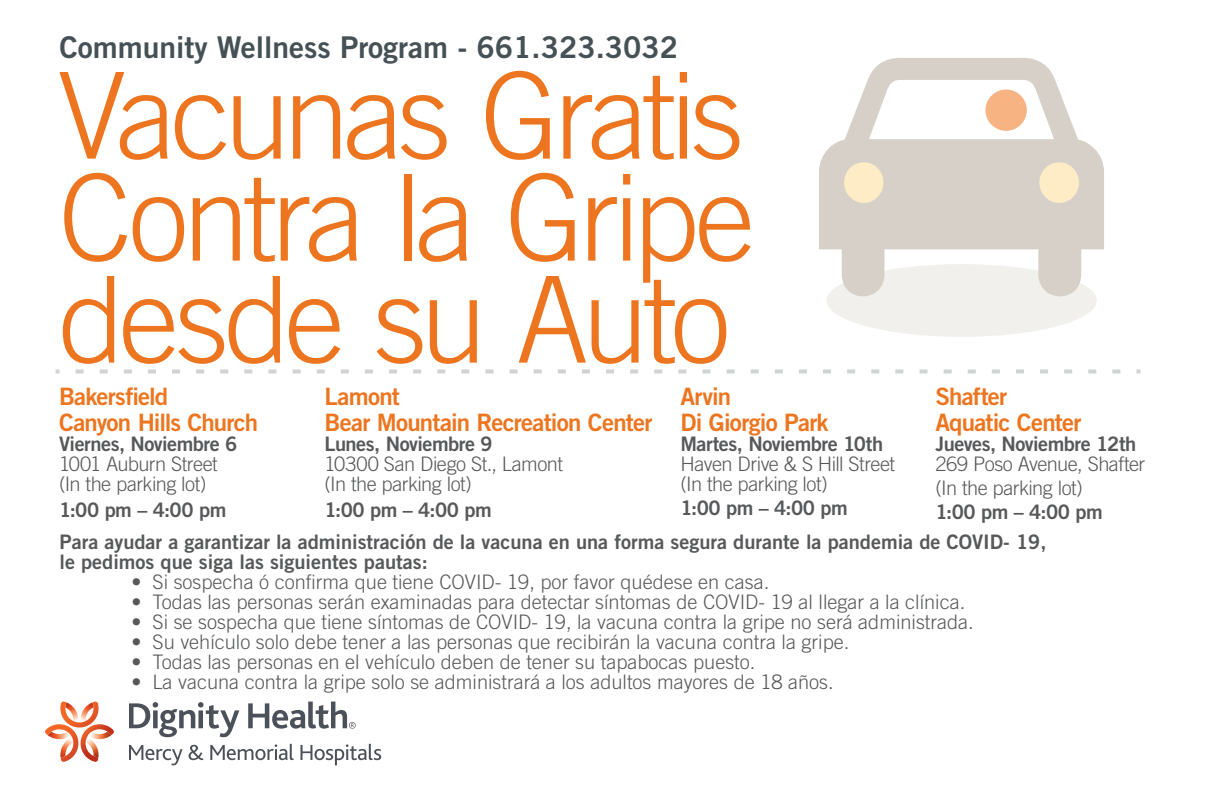
<style>
.page{position:relative;width:1224px;height:792px;background:#fff}
.page>*{position:absolute;margin:0;border:0;box-sizing:border-box;transform-origin:0 0}
.t1{font:300 120px/102px "Trade Gothic LT Std";letter-spacing:-.05em;color:#ed751f;text-align:justify}
.t2{font:30px "Trade Gothic LT Std Bd 2";color:#465155}
.t3{font:24px/26px "Trade Gothic LT Std Bd 2";letter-spacing:-.035em;color:#ed751f}
.t4{font:300 20px "Trade Gothic LT Std";color:#57585a}
.t5{font:20px/34.2px "Trade Gothic LT Std Bd 2";color:#57585a}
.t6{font:300 20px/20px "Trade Gothic LT Std";letter-spacing:-.025em;color:#57585a}
.t7{font:20px "Trade Gothic LT Std Bd 2";letter-spacing:-.025em;color:#57585a}
</style>
<div class="page">
<svg style="left:56px;top:369px;width:4px;height:4px"></svg>
<svg style="left:76px;top:369px;width:1045px;height:4px"></svg>
<svg style="left:1137px;top:369px;width:4px;height:4px"></svg>
<div style="left:827px;top:264px;width:270px;height:73px;background:#f1f0ed;border-radius:50%"></div>
<svg style="left:819px;top:58px;width:285px;height:246px;fill:#d6d0c8"></svg>
<div style="left:985px;top:89px;width:42px;height:42px;background:#f7b482;border-radius:50%"></div>
<svg style="left:45px;top:701px;width:69px;height:61px"></svg>
<img style="left:88px;top:735px;width:23px;height:4px">
<img style="left:88px;top:732px;width:23px;height:3px">
<svg style="left:129px;top:702px;width:110px;height:35px"></svg>
<svg style="left:248px;top:702px;width:108px;height:27px"></svg>
<svg style="left:129px;top:745px;width:54px;height:20px"></svg>
<svg style="left:189px;top:745px;width:14px;height:15px"></svg>
<svg style="left:210px;top:744px;width:84px;height:16px"></svg>
<svg style="left:300px;top:744px;width:81px;height:21px"></svg>
<h2 class="t2" style="left:60px;top:29px;width:620px">Community Wellness Program - 661.323.3032</h2>
<h1 class="t1" style="left:58px;top:63px;width:698px">Vacunas Gratis Contra la Gripe desde su Auto</h1>
<p class="t3" style="left:325px;top:383px;width:329px">Lamont<br>Bear Mountain Recreation Center</p>
<p class="t7" style="left:325px;top:432px;width:170px">Lunes, Noviembre 9</p>
<p class="t6" style="left:325px;top:454px;width:240px">10300 San Diego St., Lamont (In the parking lot)</p>
<p class="t5" style="left:325px;top:492px;width:169px">1:00 pm – 4:00 pm</p>
<p class="t3" style="left:680px;top:383px;width:150px">Arvin<br>Di Giorgio Park</p>
<p class="t7" style="left:680px;top:432px;width:204px">Martes, Noviembre 10th</p>
<p class="t6" style="left:680px;top:454px;width:216px">Haven Drive &amp; S Hill Street (In the parking lot)</p>
<p class="t5" style="left:60px;top:490px;width:989px;text-indent:621px">1:00 pm – 4:00 pm<br>Para ayudar a garantizar la administración de la vacuna en una forma segura durante la pandemia de COVID- 19,</p>
<p class="t5" style="left:60px;top:545px;width:370px">le pedimos que siga las siguientes pautas:</p>
<p class="t4" style="left:132px;top:570px;width:639px">• Si sospecha ó confirma que tiene COVID- 19, por favor quédese en casa.</p>
<p class="t4" style="left:132px;top:590px;width:835px">• Todas las personas serán examinadas para detectar síntomas de COVID- 19 al llegar a la clínica.</p>
<p class="t4" style="left:132px;top:610px;width:844px">• Si se sospecha que tiene síntomas de COVID- 19, la vacuna contra la gripe no será administrada.</p>
<p class="t4" style="left:132px;top:630px;width:719px">• Su vehículo solo debe tener a las personas que recibirán la vacuna contra la gripe.</p>
<p class="t4" style="left:132px;top:650px;width:625px">• Todas las personas en el vehículo deben de tener su tapabocas puesto.</p>
<p class="t4" style="left:132px;top:670px;width:704px">• La vacuna contra la gripe solo se administrará a los adultos mayores de 18 años.</p>
<p class="t3" style="left:59px;top:383px;width:201px">Bakersfield<br>Canyon Hills Church</p>
<p class="t7" style="left:59px;top:432px;width:180px">Viernes, Noviembre 6</p>
<p class="t6" style="left:59px;top:454px;width:160px">1001 Auburn Street (In the parking lot)</p>
<p class="t5" style="left:59px;top:492px;width:169px">1:00 pm – 4:00 pm</p>
<p class="t3" style="left:936px;top:383px;width:147px">Shafter<br>Aquatic Center</p>
<p class="t7" style="left:936px;top:432px;width:202px">Jueves, Noviembre 12th</p>
<p class="t6" style="left:936px;top:452px;width:211px;line-height:24px">269 Poso Avenue, Shafter (In the parking lot)</p>
<p class="t5" style="left:936px;top:494px;width:169px">1:00 pm – 4:00 pm</p>
</div>
